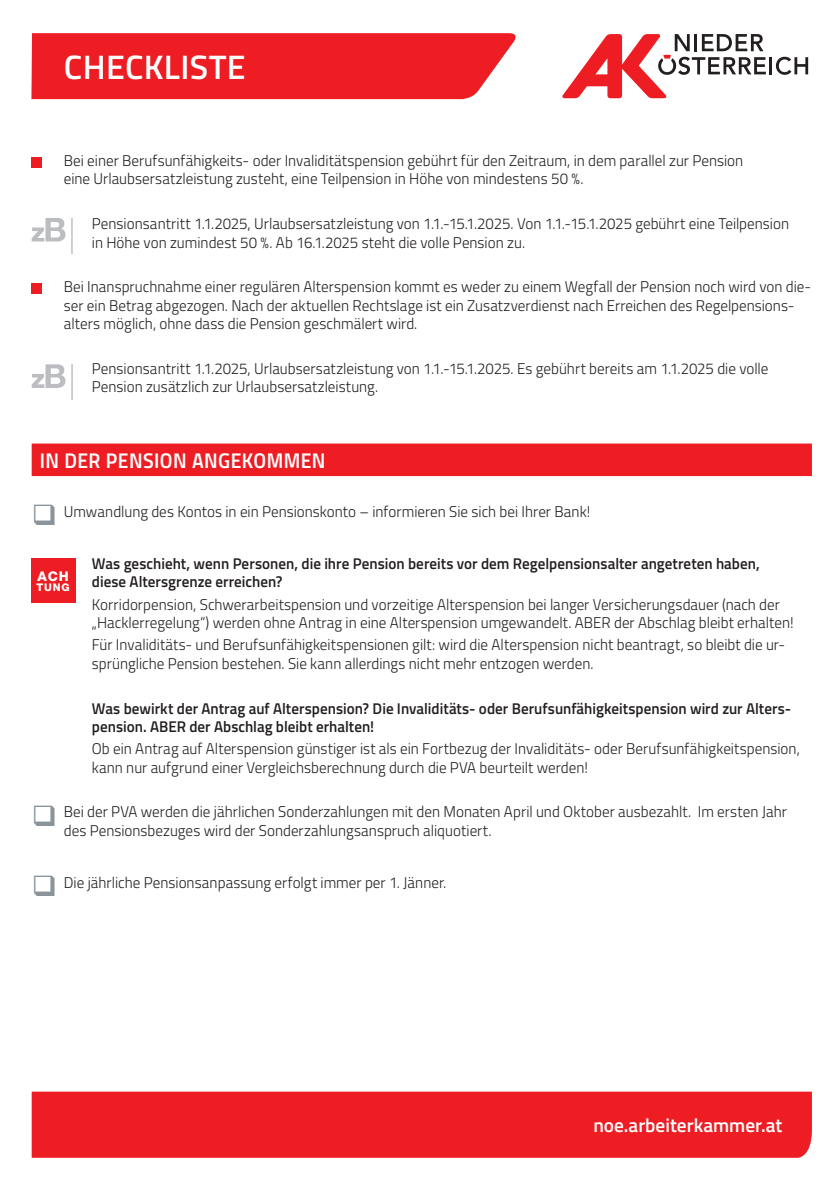
<style>
.page{position:relative;width:840px;height:1191px;background:#fff}
.page>*{position:absolute;margin:0;border:0;box-sizing:border-box;transform-origin:0 0}
.t1{font:600 34px "Titillium";letter-spacing:.01em;color:#fff}
.t2{font:21.2px "Titillium Semibold Upright";letter-spacing:.02em;color:#fff}
.t3{font:600 19.2px "Titillium";color:#fff}
.t4{font:300 15.6px/18.4px "Titillium";color:#231f20}
.t5{font:600 15.6px/18.4px "Titillium";color:#231f20}
.t6{font:800 13.4px "Helvetica Neue LT Std";color:#fff}
.t7{font:800 10.6px "Helvetica Neue LT Std";color:#fff}
.s1{color:#8a949b}
</style>
<div class="page">
<hr style="left:0;top:682px;width:1px;height:33px;background:#ee1d23">
<div style="left:32px;top:443px;width:779px;height:33px;background:#ee1d23"></div>
<div style="left:32px;top:157px;width:10px;height:10px;background:#ee1d23"></div>
<div style="left:32px;top:284px;width:10px;height:10px;background:#ee1d23"></div>
<div style="left:32px;top:558px;width:44px;height:44px;background:#ee1d23"></div>
<svg style="left:32px;top:218px;width:33px;height:23px"></svg>
<hr style="left:71px;top:218px;width:2px;height:36px;background:#bcbdc0">
<svg style="left:32px;top:364px;width:33px;height:24px"></svg>
<hr style="left:71px;top:364px;width:2px;height:36px;background:#bcbdc0">
<div style="left:31px;top:33px;width:485px;height:66px;background:#ee1d23"></div>
<div style="left:32px;top:1091px;width:779px;height:66px;background:#ee1d23"></div>
<svg style="left:562px;top:34px;width:245px;height:64px"></svg>
<h1 class="t1" style="left:64px;top:41px;width:183px">CHECKLISTE</h1>
<p class="t4" style="left:64px;top:151px;width:680px">Bei einer Berufsunfähigkeits- oder Invaliditätspension gebührt für den Zeitraum, in dem parallel zur Pension eine Urlaubsersatzleistung zusteht, eine Teilpension in Höhe von mindestens 50 %.</p>
<p class="t4" style="left:92px;top:214px;width:698px">Pensionsantritt 1.1.2025, Urlaubsersatzleistung von 1.1.-15.1.2025. Von 1.1.-15.1.2025 gebührt eine Teilpension in Höhe von zumindest 50 %. Ab 16.1.2025 steht die volle Pension zu.</p>
<p class="t4" style="left:64px;top:277px;width:748px">Bei Inanspruchnahme einer regulären Alterspension kommt es weder zu einem Wegfall der Pension noch wird von die&shy;ser ein Betrag abgezogen. Nach der aktuellen Rechtslage ist ein Zusatzverdienst nach Erreichen des Regelpensions&shy;alters möglich, ohne dass die Pension geschmälert wird.</p>
<p class="t4" style="left:92px;top:358px;width:677px">Pensionsantritt 1.1.2025, Urlaubsersatzleistung von 1.1.-15.1.2025. Es gebührt bereits am 1.1.2025 die volle<br>Pension zusätzlich zur Urlaubsersatzleistung.</p>
<h2 class="t2" style="left:40px;top:444px;width:287px">IN DER PENSION ANGEKOMMEN</h2>
<p class="t4" style="left:32px;top:501px;width:560px"><span class="s1">❑</span> Umwandlung des Kontos in ein Pensionskonto – informieren Sie sich bei Ihrer Bank!</p>
<p class="t5" style="left:92px;top:553px;width:669px">Was geschieht, wenn Personen, die ihre Pension bereits vor dem Regelpensionsalter angetreten haben, diese Altersgrenze erreichen?</p>
<p class="t4" style="left:92px;top:594px;width:703px">Korridorpension, Schwerarbeitspension und vorzeitige Alterspension bei langer Versicherungsdauer (nach der „Hacklerregelung“) werden ohne Antrag in eine Alterspension umgewandelt. ABER der Abschlag bleibt erhalten!</p>
<p class="t4" style="left:92px;top:635px;width:694px">Für Invaliditäts- und Berufsunfähigkeitspensionen gilt: wird die Alterspension nicht beantragt, so bleibt die ur&shy;sprüngliche Pension bestehen. Sie kann allerdings nicht mehr entzogen werden.</p>
<p class="t5" style="left:92px;top:698px;width:700px">Was bewirkt der Antrag auf Alterspension? Die Invaliditäts- oder Berufsunfähigkeitspension wird zur Alters&shy;pension. ABER der Abschlag bleibt erhalten!</p>
<p class="t4" style="left:92px;top:739px;width:709px">Ob ein Antrag auf Alterspension günstiger ist als ein Fortbezug der Invaliditäts- oder Berufsunfähigkeitspension, kann nur aufgrund einer Vergleichsberechnung durch die PVA beurteilt werden!</p>
<p class="t4" style="left:64px;top:802px;width:724px;text-indent:-32px"><span class="s1">❑</span> Bei der PVA werden die jährlichen Sonderzahlungen mit den Monaten April und Oktober ausbezahlt. Im ersten Jahr des Pensionsbezuges wird der Sonderzahlungsanspruch aliquotiert.</p>
<p class="t4" style="left:32px;top:872px;width:416px"><span class="s1">❑</span> Die jährliche Pensionsanpassung erfolgt immer per 1. Jänner.</p>
<p class="t6" style="left:37px;top:568px;width:33px">ACH</p>
<p class="t7" style="left:37px;top:581px;width:34px">TUNG</p>
<p class="t3" style="left:593px;top:1110px;width:190px">noe.arbeiterkammer.at</p>
</div>
